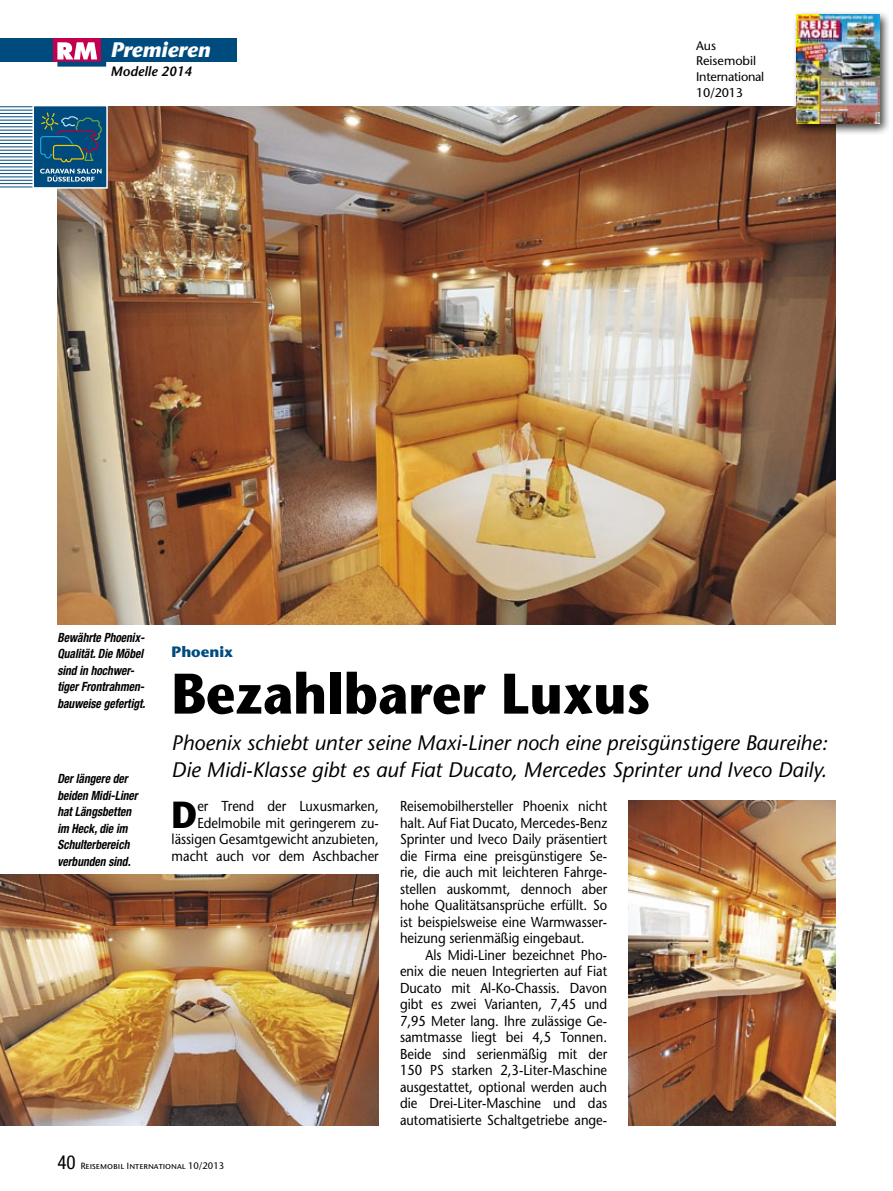
<style>
.page{position:relative;width:893px;height:1191px;background:#fff}
.page>*{position:absolute;margin:0;border:0;box-sizing:border-box;transform-origin:0 0}
.t1{font:700 57px "Stone Sans Std";color:#000;scale:.9 1}
.t2{font:700 37.65px "Stone Sans Std";color:#000;scale:.9 1}
.t3{font:italic 500 21px/27px "Stone Sans Std";color:#000}
.t4{font:italic 700 21px "Stone Sans Std";color:#fff}
.t5{font:700 15px "Stone Sans Std";color:#004b7d}
.t6{font:500 14.4px/16.5px "Stone Sans Std";color:#000;text-align:justify;scale:.9 1}
.t7{font:italic 600 13.5px "Stone Sans Std";color:#000}
.t8{font:italic 700 condensed 12.75px/16.5px "Helvetica Neue LT Std";color:#000;scale:.9 1}
.t9{font:500 12.45px/15.6px "Stone Sans Std";letter-spacing:-.02em;color:#000}
.t10{font:9.45px "Stone Sans EF Medium SC";color:#000}
.s1{font-family:"Helvetica Neue LT Std";font-stretch:condensed;font-size:19.2px}
.s2{font-family:"Stone Sans Std";font-weight:500}
</style>
<div class="page">
<img style="left:57px;top:106px;width:779px;height:518px">
<img style="left:0;top:874px;width:379px;height:251px">
<img style="left:628px;top:800px;width:208px;height:325px">
<div style="left:0;top:38px;width:236px;height:24px;background:#004b7d"></div>
<div style="left:54px;top:38px;width:47px;height:24px;background:#c2004f"></div>
<svg style="left:57px;top:42px;width:49px;height:25px"></svg>
<hr style="left:0;top:106px;width:34px;height:1px;background:#004b7d">
<hr style="left:0;top:187px;width:34px;height:1px;background:#004b7d">
<hr style="left:0;top:173px;width:34px;height:1px;background:#004b7d">
<hr style="left:0;top:167px;width:34px;height:1px;background:#004b7d">
<hr style="left:0;top:153px;width:34px;height:1px;background:#004b7d">
<hr style="left:0;top:160px;width:34px;height:1px;background:#004b7d">
<hr style="left:0;top:113px;width:34px;height:1px;background:#004b7d">
<hr style="left:0;top:180px;width:34px;height:1px;background:#004b7d">
<hr style="left:0;top:147px;width:34px;height:1px;background:#004b7d">
<hr style="left:0;top:140px;width:34px;height:1px;background:#004b7d">
<hr style="left:0;top:133px;width:34px;height:1px;background:#004b7d">
<hr style="left:0;top:127px;width:34px;height:1px;background:#004b7d">
<hr style="left:0;top:120px;width:34px;height:1px;background:#004b7d">
<hr style="left:0;top:110px;width:34px;height:1px;background:#004b7d">
<hr style="left:0;top:177px;width:34px;height:1px;background:#004b7d">
<hr style="left:0;top:170px;width:34px;height:1px;background:#004b7d">
<hr style="left:0;top:157px;width:34px;height:1px;background:#004b7d">
<hr style="left:0;top:163px;width:34px;height:1px;background:#004b7d">
<hr style="left:0;top:116px;width:34px;height:1px;background:#004b7d">
<hr style="left:0;top:183px;width:34px;height:1px;background:#004b7d">
<hr style="left:0;top:150px;width:34px;height:1px;background:#004b7d">
<hr style="left:0;top:143px;width:34px;height:1px;background:#004b7d">
<hr style="left:0;top:137px;width:34px;height:1px;background:#004b7d">
<hr style="left:0;top:130px;width:34px;height:1px;background:#004b7d">
<hr style="left:0;top:123px;width:34px;height:1px;background:#004b7d">
<svg style="left:32px;top:106px;width:77px;height:83px;background:#296386"></svg>
<div style="left:792px;top:10px;width:99px;height:125px;background:#000;opacity:.75"></div>
<img style="left:796px;top:14px;width:83px;height:109px">
<h3 class="t4" style="left:111px;top:37px;width:101px">Premieren</h3>
<p class="t7" style="left:111px;top:63px;width:83px">Modelle 2014</p>
<p class="t9" style="left:696px;top:38px;width:70px">Aus<br>Reisemobil<br>International<br>10/2013</p>
<p class="t8" style="left:57px;top:629px;width:99px">Bewährte Phoenix-<br>Qualität. Die Möbel sind in hochwer&shy;tiger Frontrahmen&shy;bauweise gefertigt.</p>
<p class="t8" style="left:57px;top:770px;width:91px">Der längere der beiden Midi-Liner hat Längsbetten im Heck, die im<br>Schulterbereich verbunden sind.</p>
<p class="t5" style="left:172px;top:642px;width:63px">Phoenix</p>
<h1 class="t1" style="left:172px;top:659px;width:533px">Bezahlbarer Luxus</h1>
<h3 class="t3" style="left:172px;top:729px;width:657px">Phoenix schiebt unter seine Maxi-Liner noch eine preisgünstigere Baureihe:<br>Die Midi-Klasse gibt es auf Fiat Ducato, Mercedes Sprinter und Iveco Daily.</h3>
<h2 class="t2" style="left:172px;top:792px;width:30px">D</h2>
<p class="t6" style="left:172px;top:798px;width:232px;text-align:right">er Trend der Luxusmarken,<br>Edelmobile mit geringerem zu&shy;lässigen Gesamtgewicht anzubieten, macht auch vor dem Aschbacher</p>
<p class="t6" style="left:400px;top:798px;width:232px">Reisemobilhersteller Phoenix nicht halt. Auf Fiat Ducato, Mercedes-Benz Sprinter und Iveco Daily präsentiert die Firma eine preisgünstigere Se&shy;rie, die auch mit leichteren Fahrge&shy;stellen auskommt, dennoch aber hohe Qualitätsansprüche erfüllt. So ist beispielsweise eine Warmwasser&shy;heizung serienmäßig eingebaut.</p>
<p class="t6" style="left:400px;top:946px;width:232px;text-indent:26px">Als Midi-Liner bezeichnet Pho&shy;enix die neuen Integrierten auf Fiat Ducato mit Al-Ko-Chassis. Davon gibt es zwei Varianten, 7,45 und 7,95 Meter lang. Ihre zulässige Ge&shy;samtmasse liegt bei 4,5 Tonnen.<br>Beide sind serienmäßig mit der 150 PS starken 2,3-Liter-Maschine ausgestattet, optional werden auch die Drei-Liter-Maschine und das automatisierte Schaltgetriebe ange-</p>
<p class="t10" style="left:57px;top:1159px;width:168px"><span class="s1">40</span> Reisemobil International <span class="s2">10/2013</span></p>
</div>
